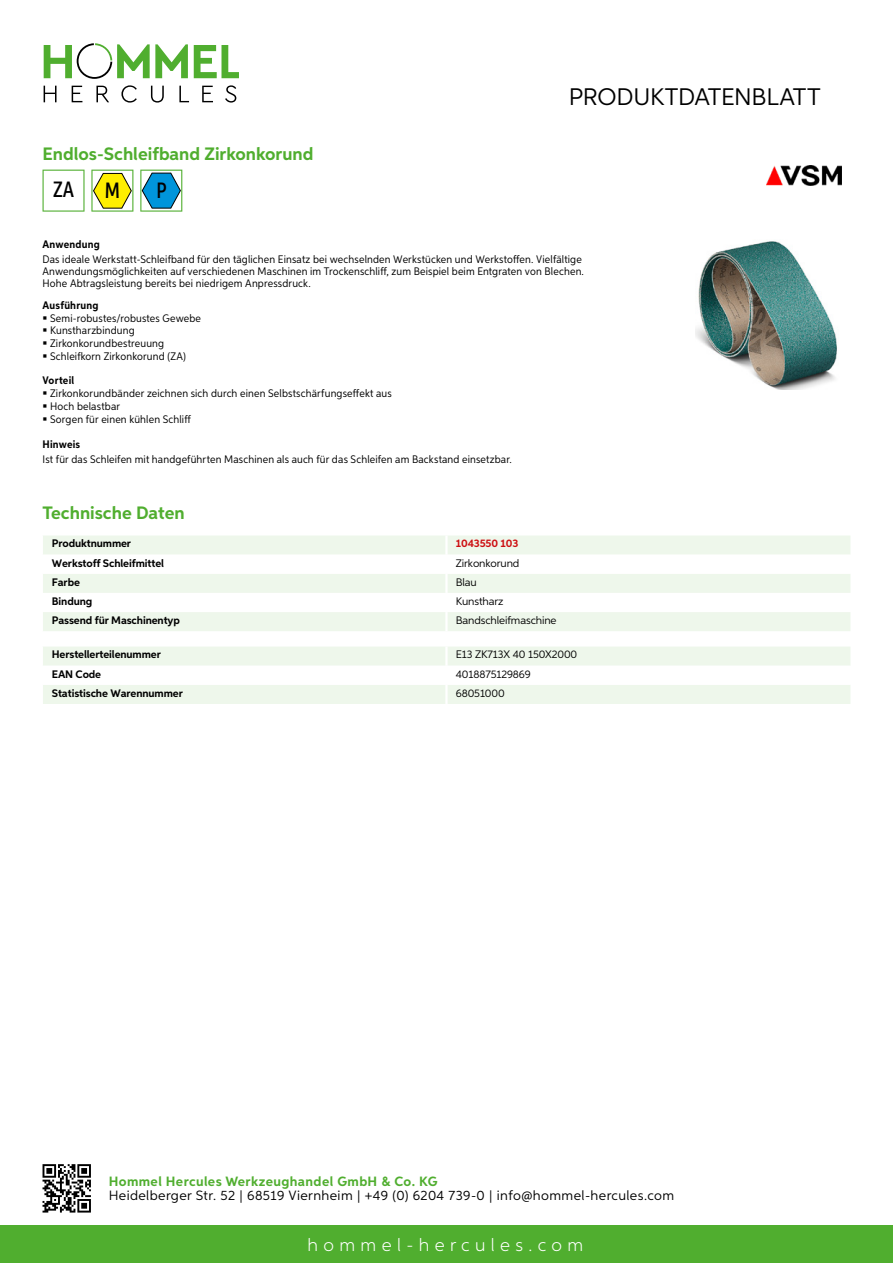
<style>
.page{position:relative;width:893px;height:1263px;background:#fff}
.page>*{position:absolute;margin:0;border:0;box-sizing:border-box;transform-origin:0 0}
.t1{font:24px "Aspira";letter-spacing:-.01em;color:#000}
.t2{font:500 22.2px "Aspira XX Nar";color:#000}
.t3{font:700 18px "Aspira";color:#50ae2f}
.t4{font:300 18px "Aspira";letter-spacing:.3em;color:#fff}
.t5{font:13.5px "Aspira";letter-spacing:.03em;color:#000}
.t6{font:700 13.5px "Aspira";letter-spacing:.03em;color:#50ae2f}
.t7{font:10.95px/12.8px "Aspira Nar";letter-spacing:.015em;color:#000}
.t8{font:700 10.95px "Aspira";letter-spacing:-.01em;color:#000}
.t9{font:10.95px "Aspira";letter-spacing:-.01em;color:#000}
.t10{font:700 10.95px "Aspira Nar";letter-spacing:.02em;color:#000}
.t11{font:700 10.95px "Aspira";letter-spacing:-.01em;color:#cd1013}
</style>
<div class="page">
<div style="left:0;top:1226px;width:893px;height:37px;background:#50ae2f"></div>
<svg style="left:43px;top:1164px;width:48px;height:48px"></svg>
<svg style="left:194px;top:45px;width:45px;height:33px"></svg>
<svg style="left:44px;top:43px;width:144px;height:36px"></svg>
<svg style="left:44px;top:86px;width:13px;height:16px"></svg>
<svg style="left:72px;top:86px;width:10px;height:16px"></svg>
<svg style="left:96px;top:86px;width:13px;height:16px"></svg>
<svg style="left:121px;top:85px;width:16px;height:18px"></svg>
<svg style="left:151px;top:86px;width:13px;height:17px"></svg>
<svg style="left:179px;top:86px;width:10px;height:16px"></svg>
<svg style="left:202px;top:86px;width:11px;height:16px"></svg>
<svg style="left:225px;top:85px;width:11px;height:18px"></svg>
<div style="left:43px;top:536px;width:807px;height:95px;background:#eef7eb"></div>
<svg style="left:43px;top:555px;width:807px;height:57px"></svg>
<hr style="left:445px;top:535px;width:3px;height:20px;background:#fff">
<hr style="left:445px;top:555px;width:3px;height:19px;background:#fff">
<hr style="left:445px;top:574px;width:3px;height:19px;background:#fff">
<hr style="left:445px;top:593px;width:3px;height:19px;background:#fff">
<hr style="left:445px;top:612px;width:3px;height:19px;background:#fff">
<svg style="left:43px;top:647px;width:807px;height:57px"></svg>
<hr style="left:445px;top:685px;width:3px;height:19px;background:#fff">
<svg style="left:43px;top:170px;width:42px;height:42px"></svg>
<svg style="left:91px;top:170px;width:42px;height:42px"></svg>
<svg style="left:140px;top:170px;width:42px;height:42px"></svg>
<img style="left:695px;top:241px;width:142px;height:148px">
<img style="left:766px;top:166px;width:76px;height:19px">
<h3 class="t3" style="left:43px;top:142px;width:272px">Endlos-Schleifband Zirkonkorund</h3>
<h2 class="t2" style="left:53px;top:176px;width:23px">ZA</h2>
<h2 class="t2" style="left:105px;top:177px;width:17px">M</h2>
<h2 class="t2" style="left:156px;top:177px;width:12px">P</h2>
<h1 class="t1" style="left:569px;top:82px;width:253px">Produktdatenblatt</h1>
<p class="t10" style="left:43px;top:237px;width:59px">Anwendung</p>
<p class="t7" style="left:43px;top:253px;width:543px;line-height:12px">Das ideale Werkstatt-Schleifband für den täglichen Einsatz bei wechselnden Werkstücken und Werkstoffen. Vielfältige<br>Anwendungsmöglichkeiten auf verschiedenen Maschinen im Trockenschliff, zum Beispiel beim Entgraten von Blechen.<br>Hohe Abtragsleistung bereits bei niedrigem Anpressdruck.</p>
<p class="t10" style="left:43px;top:298px;width:58px">Ausführung</p>
<p class="t7" style="left:50px;top:311px;width:152px">Semi-robustes/robustes Gewebe<br>Kunstharzbindung<br>Zirkonkorundbestreuung<br>Schleifkorn Zirkonkorund (ZA)</p>
<p class="t10" style="left:43px;top:374px;width:33px">Vorteil</p>
<p class="t7" style="left:50px;top:387px;width:343px">Zirkonkorundbänder zeichnen sich durch einen Selbstschärfungseffekt aus<br>Hoch belastbar<br>Sorgen für einen kühlen Schliff</p>
<p class="t10" style="left:43px;top:437px;width:39px">Hinweis</p>
<p class="t7" style="left:43px;top:453px;width:471px">Ist für das Schleifen mit handgeführten Maschinen als auch für das Schleifen am Backstand einsetzbar.</p>
<h3 class="t3" style="left:43px;top:501px;width:144px">Technische Daten</h3>
<p class="t8" style="left:52px;top:537px;width:81px">Produktnummer</p>
<p class="t11" style="left:456px;top:537px;width:64px">1043550 103</p>
<p class="t8" style="left:52px;top:556px;width:114px">Werkstoff Schleifmittel</p>
<p class="t9" style="left:456px;top:556px;width:65px">Zirkonkorund</p>
<p class="t8" style="left:52px;top:575px;width:30px">Farbe</p>
<p class="t9" style="left:456px;top:575px;width:23px">Blau</p>
<p class="t8" style="left:52px;top:594px;width:42px">Bindung</p>
<p class="t9" style="left:456px;top:594px;width:49px">Kunstharz</p>
<p class="t8" style="left:52px;top:613px;width:130px">Passend für Maschinentyp</p>
<p class="t9" style="left:456px;top:613px;width:102px">Bandschleifmaschine</p>
<p class="t8" style="left:52px;top:648px;width:111px">Herstellerteilenummer</p>
<p class="t9" style="left:456px;top:648px;width:123px">E13 ZK713X 40 150X2000</p>
<p class="t8" style="left:52px;top:667px;width:51px">EAN Code</p>
<p class="t9" style="left:456px;top:667px;width:76px">4018875129869</p>
<p class="t8" style="left:52px;top:686px;width:132px">Statistische Warennummer</p>
<p class="t9" style="left:456px;top:686px;width:50px">68051000</p>
<p class="t6" style="left:109px;top:1172px;width:330px">Hommel Hercules Werkzeughandel GmbH &amp; Co. KG</p>
<p class="t5" style="left:109px;top:1187px;width:567px">Heidelberger Str. 52 | 68519 Viernheim | +49 (0) 6204 739-0 | info@hommel-hercules.com</p>
<h3 class="t4" style="left:307px;top:1234px;width:277px">hommel-hercules.com</h3>
</div>
